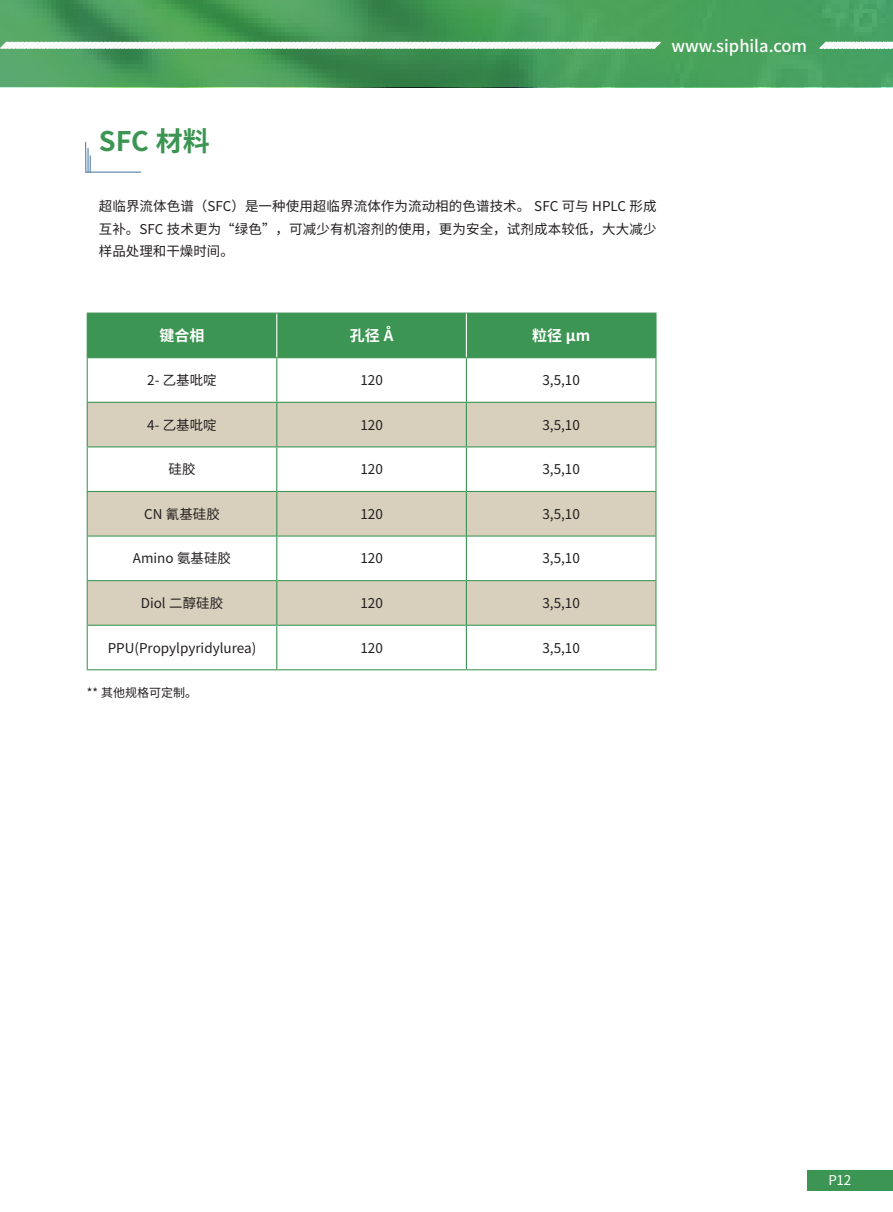
<style>
.page{position:relative;width:893px;height:1212px;background:#fff}
.page>*{position:absolute;margin:0;border:0;box-sizing:border-box;transform-origin:0 0}
.一级标题{font:700 27px "Source Han Sans SC";color:#3c9553}
.t1{font:500 16.5px "Source Han Sans CN";color:#fff}
.基础段落-白色-9pt{font:700 15px "Source Han Sans SC";color:#fff}
.基础段落-白色-9pt-2{font:13.5px "Source Han Sans SC";color:#231f20}
.基础段落-黑色-9pt{font:13.5px/22.5px "Source Han Sans SC";letter-spacing:.01em;color:#231f20;text-align:justify}
.t2{font:13.5px "Source Han Sans SC";color:#fff}
.基础段落-黑色-9pt-2{font:12px "Source Han Sans SC";color:#231f20}
</style>
<div class="page">
<svg style="left:0;top:0;width:893px;height:87px;background:#469c59"></svg>
<svg style="left:818px;top:40px;width:75px;height:11px"></svg>
<svg style="left:0;top:40px;width:663px;height:11px"></svg>
<div style="left:807px;top:1170px;width:86px;height:20px;background:#3c9553"></div>
<hr style="left:85px;top:142px;width:1px;height:31px;background:#5581a5">
<hr style="left:87px;top:148px;width:2px;height:25px;background:#5581a5">
<svg style="left:90px;top:155px;width:1px;height:17px"></svg>
<hr style="left:85px;top:172px;width:56px;height:1px;background:#5581a5">
<div style="left:88px;top:314px;width:567px;height:43px;background:#3c9553"></div>
<svg style="left:88px;top:403px;width:567px;height:222px;fill:#d8d0bc"></svg>
<hr style="left:87px;top:358px;width:1px;height:44px;background:#3c9553">
<hr style="left:655px;top:358px;width:1px;height:44px;background:#3c9553">
<hr style="left:87px;top:447px;width:1px;height:44px;background:#3c9553">
<hr style="left:655px;top:447px;width:1px;height:44px;background:#3c9553">
<hr style="left:87px;top:492px;width:1px;height:43px;background:#3c9553">
<hr style="left:655px;top:492px;width:1px;height:43px;background:#3c9553">
<hr style="left:87px;top:537px;width:1px;height:43px;background:#3c9553">
<hr style="left:655px;top:537px;width:1px;height:43px;background:#3c9553">
<hr style="left:87px;top:581px;width:1px;height:44px;background:#3c9553">
<hr style="left:655px;top:581px;width:1px;height:44px;background:#3c9553">
<hr style="left:87px;top:626px;width:1px;height:43px;background:#3c9553">
<hr style="left:655px;top:626px;width:1px;height:43px;background:#3c9553">
<hr style="left:87px;top:491px;width:189px;height:1px;background:#3c9553">
<hr style="left:277px;top:491px;width:189px;height:1px;background:#3c9553">
<hr style="left:467px;top:491px;width:189px;height:1px;background:#3c9553">
<hr style="left:87px;top:535px;width:189px;height:2px;background:#3c9553">
<hr style="left:277px;top:535px;width:189px;height:2px;background:#3c9553">
<hr style="left:467px;top:535px;width:189px;height:2px;background:#3c9553">
<hr style="left:87px;top:580px;width:189px;height:1px;background:#3c9553">
<hr style="left:277px;top:580px;width:189px;height:1px;background:#3c9553">
<hr style="left:467px;top:580px;width:189px;height:1px;background:#3c9553">
<hr style="left:87px;top:625px;width:189px;height:1px;background:#3c9553">
<hr style="left:277px;top:625px;width:189px;height:1px;background:#3c9553">
<hr style="left:467px;top:625px;width:189px;height:1px;background:#3c9553">
<hr style="left:87px;top:669px;width:190px;height:1px;background:#3c9553">
<hr style="left:277px;top:669px;width:189px;height:1px;background:#3c9553">
<hr style="left:466px;top:669px;width:190px;height:1px;background:#3c9553">
<hr style="left:87px;top:402px;width:190px;height:1px;background:#3c9553">
<hr style="left:87px;top:403px;width:1px;height:43px;background:#3c9553">
<hr style="left:277px;top:402px;width:189px;height:1px;background:#3c9553">
<hr style="left:466px;top:402px;width:190px;height:1px;background:#3c9553">
<hr style="left:655px;top:403px;width:1px;height:43px;background:#3c9553">
<hr style="left:87px;top:446px;width:190px;height:1px;background:#3c9553">
<hr style="left:277px;top:446px;width:189px;height:1px;background:#3c9553">
<hr style="left:466px;top:446px;width:190px;height:1px;background:#3c9553">
<hr style="left:87px;top:313px;width:190px;height:1px;background:#3c9553">
<hr style="left:87px;top:314px;width:1px;height:43px;background:#3c9553">
<hr style="left:277px;top:313px;width:189px;height:1px;background:#3c9553">
<hr style="left:466px;top:313px;width:190px;height:1px;background:#3c9553">
<hr style="left:655px;top:314px;width:1px;height:43px;background:#3c9553">
<hr style="left:87px;top:357px;width:190px;height:1px;background:#3c9553">
<hr style="left:277px;top:357px;width:189px;height:1px;background:#3c9553">
<hr style="left:466px;top:357px;width:190px;height:1px;background:#3c9553">
<hr style="left:276px;top:314px;width:1px;height:43px;background:#fff">
<hr style="left:466px;top:314px;width:1px;height:43px;background:#fff">
<hr style="left:276px;top:358px;width:1px;height:44px;background:#3c9553">
<hr style="left:466px;top:358px;width:1px;height:44px;background:#3c9553">
<hr style="left:276px;top:403px;width:1px;height:43px;background:#3c9553">
<hr style="left:466px;top:403px;width:1px;height:43px;background:#3c9553">
<hr style="left:276px;top:447px;width:1px;height:44px;background:#3c9553">
<hr style="left:466px;top:447px;width:1px;height:44px;background:#3c9553">
<hr style="left:276px;top:491px;width:1px;height:45px;background:#3c9553">
<hr style="left:466px;top:491px;width:1px;height:45px;background:#3c9553">
<hr style="left:276px;top:536px;width:1px;height:45px;background:#3c9553">
<hr style="left:466px;top:536px;width:1px;height:45px;background:#3c9553">
<hr style="left:276px;top:581px;width:1px;height:44px;background:#3c9553">
<hr style="left:466px;top:581px;width:1px;height:44px;background:#3c9553">
<hr style="left:276px;top:625px;width:1px;height:44px;background:#3c9553">
<hr style="left:466px;top:625px;width:1px;height:44px;background:#3c9553">
<p class="t1" style="left:671px;top:36px;width:137px">www.siphila.com</p>
<p class="一级标题" style="left:99px;top:126px;width:112px">SFC 材料</p>
<p class="基础段落-黑色-9pt" style="left:99px;top:195px;width:559px">超临界流体色谱（SFC）是一种使用超临界流体作为流动相的色谱技术。 SFC 可与 HPLC 形成互补。SFC 技术更为“绿色”，可减少有机溶剂的使用，更为安全，试剂成本较低，大大减少样品处理和干燥时间。</p>
<p class="基础段落-白色-9pt" style="left:160px;top:327px;width:46px">键合相</p>
<p class="基础段落-白色-9pt" style="left:350px;top:327px;width:45px">孔径 Å</p>
<p class="基础段落-白色-9pt" style="left:532px;top:327px;width:60px">粒径 μm</p>
<p class="基础段落-白色-9pt-2" style="left:147px;top:373px;width:71px">2- 乙基吡啶</p>
<p class="基础段落-白色-9pt-2" style="left:360px;top:373px;width:24px">120</p>
<p class="基础段落-白色-9pt-2" style="left:542px;top:373px;width:39px">3,5,10</p>
<p class="基础段落-白色-9pt-2" style="left:147px;top:417px;width:71px">4- 乙基吡啶</p>
<p class="基础段落-白色-9pt-2" style="left:360px;top:417px;width:24px">120</p>
<p class="基础段落-白色-9pt-2" style="left:542px;top:417px;width:39px">3,5,10</p>
<p class="基础段落-白色-9pt-2" style="left:169px;top:462px;width:28px">硅胶</p>
<p class="基础段落-白色-9pt-2" style="left:360px;top:462px;width:24px">120</p>
<p class="基础段落-白色-9pt-2" style="left:542px;top:462px;width:39px">3,5,10</p>
<p class="基础段落-白色-9pt-2" style="left:144px;top:506px;width:77px">CN 氰基硅胶</p>
<p class="基础段落-白色-9pt-2" style="left:360px;top:506px;width:24px">120</p>
<p class="基础段落-白色-9pt-2" style="left:542px;top:506px;width:39px">3,5,10</p>
<p class="基础段落-白色-9pt-2" style="left:133px;top:551px;width:100px">Amino 氨基硅胶</p>
<p class="基础段落-白色-9pt-2" style="left:360px;top:551px;width:24px">120</p>
<p class="基础段落-白色-9pt-2" style="left:542px;top:551px;width:39px">3,5,10</p>
<p class="基础段落-白色-9pt-2" style="left:141px;top:595px;width:84px">Diol 二醇硅胶</p>
<p class="基础段落-白色-9pt-2" style="left:360px;top:595px;width:24px">120</p>
<p class="基础段落-白色-9pt-2" style="left:542px;top:595px;width:39px">3,5,10</p>
<p class="基础段落-白色-9pt-2" style="left:108px;top:640px;width:150px">PPU(Propylpyridylurea)</p>
<p class="基础段落-白色-9pt-2" style="left:360px;top:640px;width:24px">120</p>
<p class="基础段落-白色-9pt-2" style="left:542px;top:640px;width:39px">3,5,10</p>
<p class="基础段落-黑色-9pt-2" style="left:87px;top:685px;width:112px">** 其他规格可定制。</p>
<p class="t2" style="left:828px;top:1172px;width:24px">P12</p>
</div>
